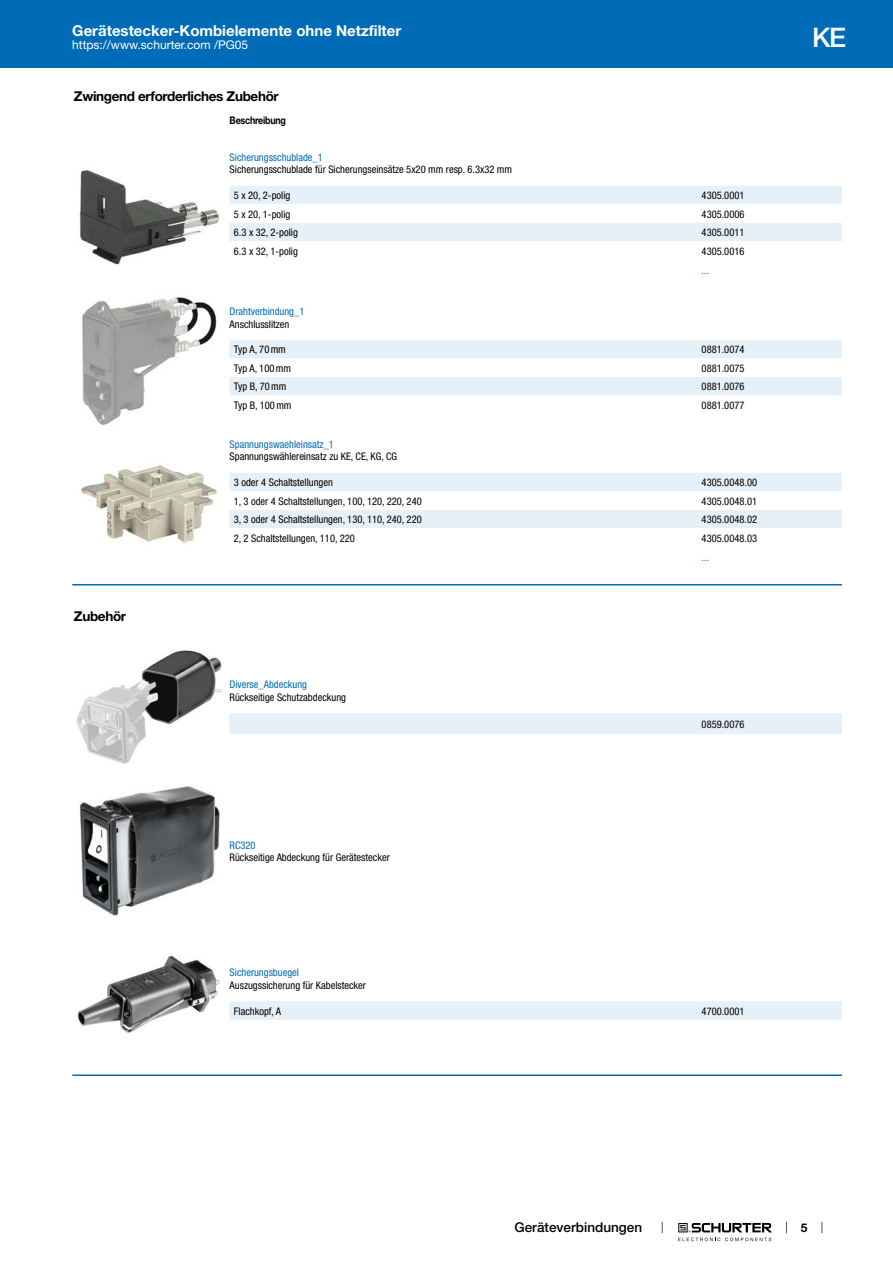
<style>
.page{position:relative;width:893px;height:1263px;background:#fff}
.page>*{position:absolute;margin:0;border:0;box-sizing:border-box;transform-origin:0 0}
.t1{font:500 27px "Helvetica Neue LT";color:#fff}
.t2{font:700 15px "Helvetica Neue LT";color:#fff}
.t3{font:700 13.5px "Helvetica Neue LT";letter-spacing:-.025em;color:#000}
.t4{font:500 13.5px "Helvetica Neue LT";color:#000}
.t5{font:12px "Helvetica Neue LT";color:#fff}
.t6{font:700 12px "Helvetica Neue LT";color:#000}
.t7{font:condensed 10.5px "Helvetica Neue LT";color:#000}
.t8{font:condensed 10.5px "Helvetica Neue LT";color:#006bb6}
.t9{font:700 10.5px "Helvetica Neue LT";letter-spacing:-.025em;color:#000;scale:.85 1}
</style>
<div class="page">
<svg style="left:678px;top:1223px;width:94px;height:18px"></svg>
<div style="left:0;top:0;width:893px;height:68px;background:#006bb6"></div>
<img style="left:79px;top:169px;width:141px;height:96px">
<div style="left:230px;top:186px;width:612px;height:18px;background:#e6f0f8"></div>
<div style="left:230px;top:223px;width:612px;height:18px;background:#e6f0f8"></div>
<img style="left:82px;top:297px;width:135px;height:128px">
<svg style="left:230px;top:340px;width:612px;height:55px"></svg>
<img style="left:80px;top:465px;width:137px;height:78px">
<div style="left:230px;top:473px;width:612px;height:18px;background:#e6f0f8"></div>
<div style="left:230px;top:510px;width:612px;height:18px;background:#e6f0f8"></div>
<hr style="left:72px;top:584px;width:770px;height:1px;background:#006bb6">
<img style="left:77px;top:650px;width:144px;height:114px">
<div style="left:230px;top:713px;width:612px;height:21px;background:#e6f0f8"></div>
<img style="left:79px;top:786px;width:140px;height:130px">
<img style="left:77px;top:955px;width:143px;height:78px">
<div style="left:230px;top:1001px;width:612px;height:19px;background:#e6f0f8"></div>
<hr style="left:72px;top:1074px;width:770px;height:2px;background:#006bb6">
<h2 class="t2" style="left:72px;top:21px;width:331px">Gerätestecker-Kombielemente ohne Netzfilter</h2>
<p class="t5" style="left:72px;top:38px;width:178px">https://www.schurter.com /PG05</p>
<p class="t3" style="left:74px;top:88px;width:206px">Zwingend erforderliches Zubehör</p>
<p class="t9" style="left:230px;top:114px;width:68px">Beschreibung</p>
<p class="t8" style="left:230px;top:151px;width:95px">Sicherungsschublade_1</p>
<p class="t7" style="left:230px;top:163px;width:284px">Sicherungsschublade für Sicherungseinsätze 5x20 mm resp. 6.3x32 mm</p>
<p class="t7" style="left:234px;top:189px;width:58px">5 x 20, 2-polig</p>
<p class="t7" style="left:702px;top:189px;width:44px">4305.0001</p>
<p class="t7" style="left:234px;top:208px;width:58px">5 x 20, 1-polig</p>
<p class="t7" style="left:702px;top:208px;width:44px">4305.0006</p>
<p class="t7" style="left:234px;top:226px;width:66px">6.3 x 32, 2-polig</p>
<p class="t7" style="left:702px;top:226px;width:44px">4305.0011</p>
<p class="t7" style="left:234px;top:245px;width:66px">6.3 x 32, 1-polig</p>
<p class="t7" style="left:702px;top:245px;width:44px">4305.0016</p>
<p class="t8" style="left:702px;top:265px;width:9px">...</p>
<p class="t8" style="left:230px;top:305px;width:76px">Drahtverbindung_1</p>
<p class="t7" style="left:230px;top:318px;width:61px">Anschlusslitzen</p>
<p class="t7" style="left:234px;top:344px;width:53px">Typ A, 70mm</p>
<p class="t7" style="left:702px;top:344px;width:44px">0881.0074</p>
<p class="t7" style="left:234px;top:362px;width:59px">Typ A, 100mm</p>
<p class="t7" style="left:702px;top:362px;width:44px">0881.0075</p>
<p class="t7" style="left:234px;top:381px;width:54px">Typ B, 70mm</p>
<p class="t7" style="left:702px;top:381px;width:44px">0881.0076</p>
<p class="t7" style="left:234px;top:399px;width:59px">Typ B, 100mm</p>
<p class="t7" style="left:702px;top:399px;width:44px">0881.0077</p>
<p class="t8" style="left:230px;top:438px;width:106px">Spannungswaehleinsatz_1</p>
<p class="t7" style="left:230px;top:450px;width:169px">Spannungswählereinsatz zu KE, CE, KG, CG</p>
<p class="t7" style="left:234px;top:476px;width:101px">3 oder 4 Schaltstellungen</p>
<p class="t7" style="left:702px;top:476px;width:57px">4305.0048.00</p>
<p class="t7" style="left:234px;top:495px;width:189px">1, 3 oder 4 Schaltstellungen, 100, 120, 220, 240</p>
<p class="t7" style="left:702px;top:495px;width:57px">4305.0048.01</p>
<p class="t7" style="left:234px;top:513px;width:189px">3, 3 oder 4 Schaltstellungen, 130, 110, 240, 220</p>
<p class="t7" style="left:702px;top:513px;width:57px">4305.0048.02</p>
<p class="t7" style="left:234px;top:532px;width:122px">2, 2 Schaltstellungen, 110, 220</p>
<p class="t7" style="left:702px;top:532px;width:57px">4305.0048.03</p>
<p class="t8" style="left:702px;top:551px;width:9px">...</p>
<p class="t3" style="left:74px;top:608px;width:54px">Zubehör</p>
<p class="t8" style="left:230px;top:678px;width:79px">Diverse_Abdeckung</p>
<p class="t7" style="left:230px;top:691px;width:118px">Rückseitige Schutzabdeckung</p>
<p class="t8" style="left:230px;top:839px;width:28px">RC320</p>
<p class="t7" style="left:230px;top:851px;width:162px">Rückseitige Abdeckung für Gerätestecker</p>
<p class="t7" style="left:702px;top:718px;width:44px">0859.0076</p>
<p class="t8" style="left:230px;top:966px;width:71px">Sicherungsbuegel</p>
<p class="t7" style="left:230px;top:979px;width:138px">Auszugssicherung für Kabelstecker</p>
<p class="t7" style="left:234px;top:1005px;width:49px">Flachkopf, A</p>
<p class="t7" style="left:702px;top:1005px;width:44px">4700.0001</p>
<h1 class="t1" style="left:812px;top:21px;width:36px">KE</h1>
<p class="t4" style="left:515px;top:1219px;width:129px">Geräteverbindungen</p>
<p class="t6" style="left:801px;top:1220px;width:8px">5</p>
</div>
